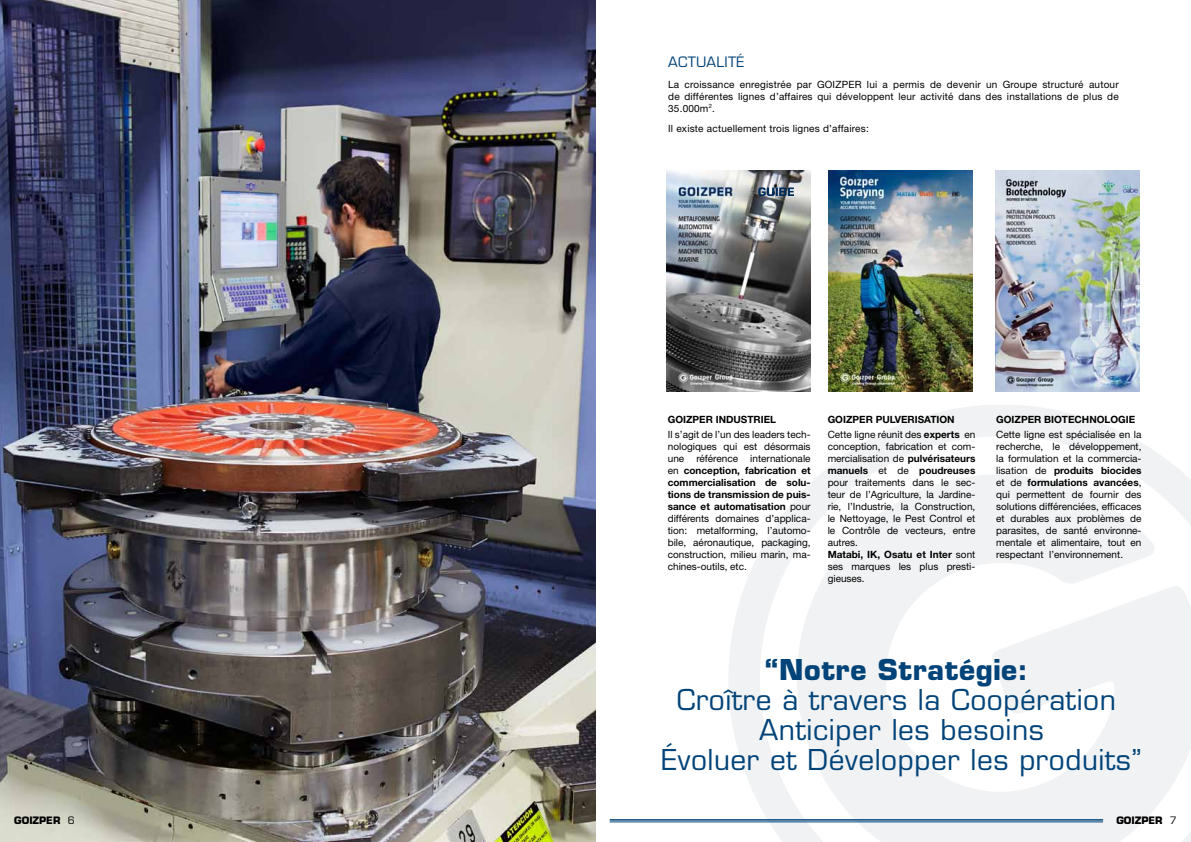
<style>
.page{position:relative;width:1191px;height:842px;background:#fff}
.page>*{position:absolute;margin:0;border:0;box-sizing:border-box;transform-origin:0 0}
.t1{font:28px/30px "Eurostile LT Std";letter-spacing:.02em;color:#004379;text-align:center}
.t2{font:700 28px "Eurostile LT Std";letter-spacing:.02em;color:#004379}
.t3{font:14px "Eurostile LT Std";letter-spacing:.02em;color:#004379}
.t4{font:10px/12px "Helvetica Neue LT Std";color:#000;text-align:justify}
.t5{font:700 10px/14.8px "Helvetica Neue LT Std";color:#000}
.t6{font:10px "Helvetica Neue LT Std";letter-spacing:.02em;color:#000}
.t7{font:700 10px "Eurostile LT Std";color:#000}
.s1{font-weight:700}
.s2{font-weight:400}
</style>
<div class="page">
<svg style="left:693px;top:369px;width:498px;height:473px"></svg>
<img style="left:0;top:0;width:595px;height:842px">
<img style="left:828px;top:170px;width:144px;height:222px">
<img style="left:995px;top:170px;width:144px;height:222px">
<img style="left:666px;top:170px;width:144px;height:222px">
<svg style="left:758px;top:187px;width:36px;height:9px"></svg>
<hr style="left:609px;top:822px;width:494px;height:1px;background:#004379">
<hr style="left:609px;top:819px;width:494px;height:2px;background:#004379">
<h2 class="t3" style="left:668px;top:54px;width:78px">ACTUALITÉ</h2>
<p class="t4" style="left:668px;top:78px;width:452px">La croissance enregistrée par Goizper lui a permis de devenir un Groupe structuré autour de différentes lignes d’affaires qui développent leur activité dans des installations de plus de 35.000m<sup>2</sup>.</p>
<p class="t6" style="left:668px;top:123px;width:202px">I l existe actuellement trois lignes d’affaires:</p>
<p class="t5" style="left:668px;top:411px;width:110px">GOIZPER INDUSTRIEL</p>
<p class="t4" style="left:668px;top:428px;width:144px">I l s’agit de l’un des leaders tech&shy;nologiques qui est désormais une référence internationale en <span class="s1">conception, fabrication et commercialisation de solu&shy;tions de transmission de puis&shy;sance et automatisation</span> pour différents domaines d’applica&shy;tion: metalforming, l’automo&shy;bile, aéronautique, packaging, construction, milieu marin, ma&shy;chines-outils, etc.</p>
<p class="t5" style="left:827px;top:411px;width:149px">GOIZPER PULVERISATION<br><span class="s2">Cette ligne réunit des</span> experts <span class="s2">en</span></p>
<p class="t4" style="left:827px;top:440px;width:149px;text-align:left">conception, fabrication et com&shy;mercialisation de <span class="s1">pulvérisateurs manuels</span> et de <span class="s1">poudreuses </span>pour traitements dans le sec&shy;teur de l’Agriculture, la Jardine&shy;rie, l’I ndustrie, la Construction, le Nettoyage, le Pest Control et le Contrôle de vecteurs, entre autres.<br><span class="s1">Matabi, IK, Osatu et Inter</span> sont ses marques les plus presti&shy;gieuses.</p>
<p class="t5" style="left:996px;top:411px;width:141px">GOIZPER BIOTECHNOLOGIE</p>
<p class="t4" style="left:996px;top:428px;width:147px">Cette ligne est spécialisée en la recherche, le développement, la formulation et la commercia&shy;lisation de <span class="s1">produits biocides </span>et de <span class="s1">formulations avancées</span>, qui permettent de fournir des solutions différenciées, efficaces et durables aux problèmes de parasites, de santé environne&shy;mentale et alimentaire, tout en respectant l’environnement.</p>
<h1 class="t2" style="left:765px;top:653px;width:264px">“Notre Stratégie:</h1>
<h1 class="t1" style="left:661px;top:685px;width:481px">Croître à travers la Coopération<br>Anticiper les besoins<br>Évoluer et Développer les produits”</h1>
<p class="t7" style="left:14px;top:814px;width:62px">GOIZPER <span class="s2">6</span></p>
<p class="t7" style="left:1116px;top:814px;width:62px">GOIZPER <span class="s2">7</span></p>
</div>
